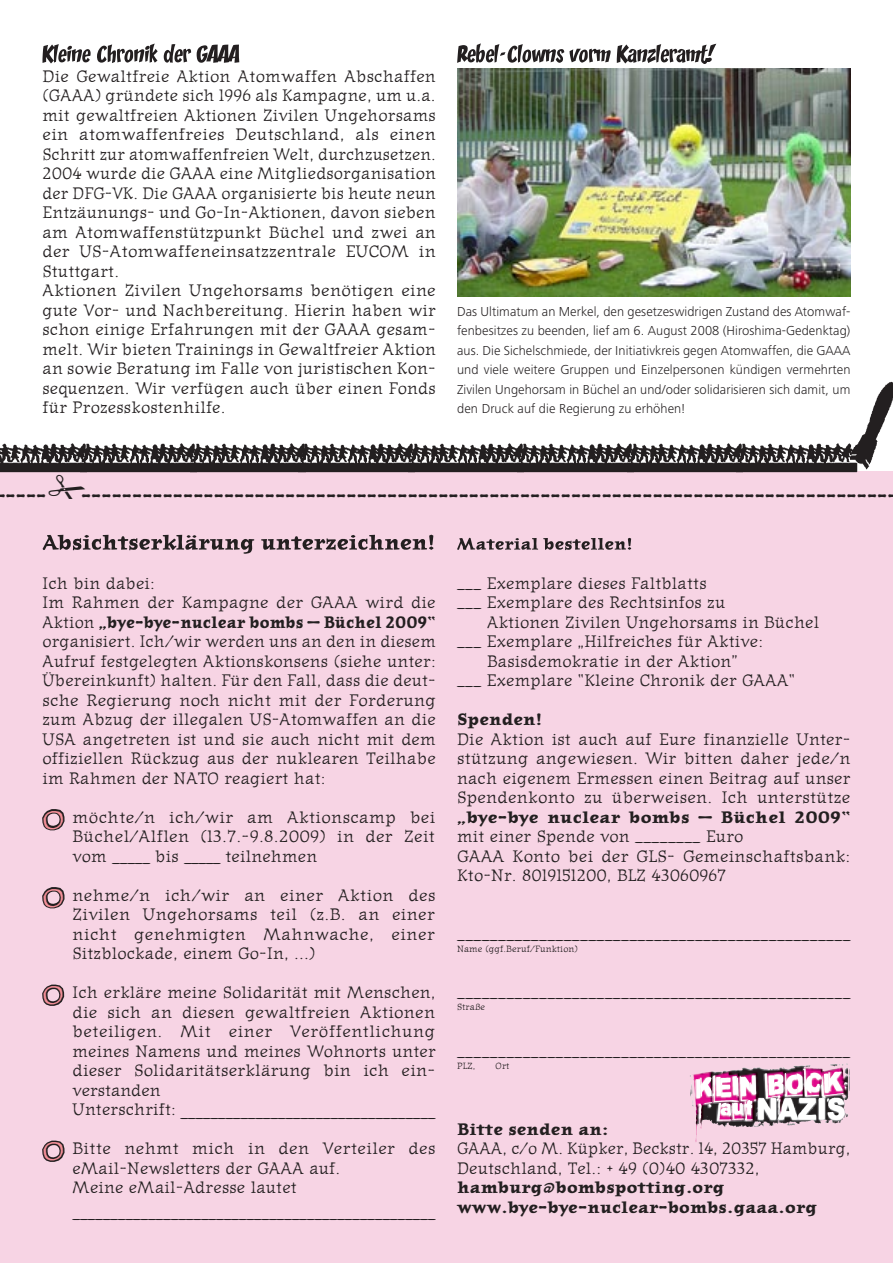
<style>
.page{position:relative;width:893px;height:1263px;background:#fff}
.page>*{position:absolute;margin:0;border:0;box-sizing:border-box;transform-origin:0 0}
.t1{font:700 18px "Journal";color:#231f20}
.Text{font:16.5px/19.5px "Journal Text Lining";letter-spacing:.01em;color:#231f20;text-align:justify}
.Text-2{font:700 16.5px "Journal";letter-spacing:.01em;color:#231f20}
.Text-3{font:16.5px "Journal Bold Oldstyle";letter-spacing:.01em;color:#231f20}
.Bild{font:300 13.5px/19.5px "Frutiger Next LT";letter-spacing:.005em;color:#231f20;text-align:justify}
.Text-4{font:9px "Journal Text Lining";letter-spacing:.01em;color:#231f20}
.s1{font-family:"Journal";font-weight:700}
.s2{font-size:25.5px;color:#f48f98}
</style>
<div class="page">
<div style="left:0;top:471px;width:893px;height:792px;background:#f7d4e4"></div>
<svg style="left:42px;top:44px;width:197px;height:19px"></svg>
<svg style="left:457px;top:43px;width:259px;height:21px"></svg>
<img style="left:457px;top:69px;width:393px;height:227px">
<svg style="left:43px;top:535px;width:390px;height:19px"></svg>
<svg style="left:42px;top:809px;width:23px;height:22px"></svg>
<svg style="left:42px;top:887px;width:23px;height:22px"></svg>
<svg style="left:42px;top:984px;width:23px;height:22px"></svg>
<svg style="left:42px;top:1140px;width:23px;height:22px"></svg>
<svg style="left:457px;top:538px;width:174px;height:12px"></svg>
<img style="left:742px;top:381px;width:151px;height:92px">
<img style="left:633px;top:443px;width:109px;height:30px">
<img style="left:524px;top:443px;width:109px;height:30px">
<img style="left:414px;top:443px;width:110px;height:30px">
<img style="left:306px;top:443px;width:108px;height:30px">
<img style="left:196px;top:443px;width:110px;height:30px">
<img style="left:87px;top:443px;width:109px;height:30px">
<img style="left:0;top:443px;width:87px;height:30px">
<img style="left:696px;top:1068px;width:147px;height:54px">
<img style="left:804px;top:1063px;width:44px;height:55px">
<p class="Text" style="left:43px;top:66px;width:395px">Die Gewaltfreie Aktion Atomwaffen Abschaffen (GAAA) gründete sich 1996 als Kampagne, um u.a. mit gewaltfreien Aktionen Zivilen Ungehorsams ein atomwaffenfreies Deutschland, als einen Schritt zur atomwaffenfreien Welt, durchzusetzen.<br>2004 wurde die GAAA eine Mitgliedsorganisation der DFG-VK. Die GAAA organisierte bis heute neun Entzäunungs- und Go-In-Aktionen, davon sieben am Atomwaffenstützpunkt Büchel und zwei an der US-Atomwaffeneinsatzzentrale EUCOM in Stuttgart.</p>
<p class="Text" style="left:43px;top:281px;width:395px">Aktionen Zivilen Ungehorsams benötigen eine gute Vor- und Nachbereitung. Hierin haben wir schon einige Erfahrungen mit der GAAA gesam&shy;melt. Wir bieten Trainings in Gewaltfreier Aktion an sowie Beratung im Falle von juristischen Kon&shy;sequenzen. Wir verfügen auch über einen Fonds für Prozesskostenhilfe.</p>
<p class="Bild" style="left:457px;top:301px;width:395px">Das Ultimatum an Merkel, den gesetzeswidrigen Zustand des Atomwaf&shy;fenbesitzes zu beenden, lief am 6. August 2008 (Hiroshima-Gedenktag) aus. Die Sichelschmiede, der Initiativkreis gegen Atomwaffen, die GAAA und viele weitere Gruppen und Einzelpersonen kündigen vermehrten Zivilen Ungehorsam in Büchel an und/oder solidarisieren sich damit, um den Druck auf die Regierung zu erhöhen!</p>
<p class="t1" style="left:-5px;top:484px;width:53px">-----</p>
<p class="t1" style="left:81px;top:484px;width:818px">--------------------------------------------------------------------------------</p>
<p class="Text" style="left:43px;top:573px;width:114px">Ich bin dabei:</p>
<p class="Text" style="left:43px;top:593px;width:395px">Im Rahmen der Kampagne der GAAA wird die Aktion <span class="s1">„bye-bye-nuclear bombs – Büchel 2009“ </span>organisiert. Ich/wir werden uns an den in diesem Aufruf festgelegten Aktionskonsens (siehe unter:<br>Übereinkunft) halten. Für den Fall, dass die deut&shy;sche Regierung noch nicht mit der Forderung zum Abzug der illegalen US-Atomwaffen an die USA angetreten ist und sie auch nicht mit dem offiziellen Rückzug aus der nuklearen Teilhabe im Rahmen der NATO reagiert hat:</p>
<p class="Text" style="left:73px;top:807px;width:364px;text-indent:-30px"><span class="s2">O</span> möchte/n ich/wir am Aktionscamp bei Büchel/Alflen (13.7.-9.8.2009) in der Zeit vom _____ bis _____ teilnehmen</p>
<p class="Text" style="left:73px;top:885px;width:364px;text-indent:-30px"><span class="s2">O</span> nehme/n ich/wir an einer Aktion des Zivilen Ungehorsams teil (z.B. an einer nicht genehmigten Mahnwache, einer Sitzblockade, einem Go-In, ...)</p>
<p class="Text" style="left:73px;top:983px;width:365px;text-indent:-30px"><span class="s2">O</span> Ich erkläre meine Solidarität mit Menschen, die sich an diesen gewaltfreien Aktionen beteiligen. Mit einer Veröffentlichung meines Namens und meines Wohnorts unter dieser Solidaritätserklärung bin ich ein&shy;verstanden</p>
<p class="Text" style="left:73px;top:1103px;width:365px">Unterschrift: __________________________________</p>
<p class="Text" style="left:73px;top:1139px;width:365px;text-indent:-30px"><span class="s2">O</span> Bitte nehmt mich in den Verteiler des eMail-Newsletters der GAAA auf.</p>
<p class="Text" style="left:73px;top:1178px;width:226px">Meine eMail-Adresse lautet</p>
<p class="Text" style="left:73px;top:1203px;width:365px">________________________________________________</p>
<p class="Text" style="left:457px;top:573px;width:251px">___ Exemplare dieses Faltblatts</p>
<p class="Text" style="left:457px;top:593px;width:270px">___ Exemplare des Rechtsinfos zu</p>
<p class="Text" style="left:487px;top:612px;width:334px">Aktionen Zivilen Ungehorsams in Büchel</p>
<p class="Text" style="left:457px;top:632px;width:308px">___ Exemplare „Hilfreiches für Aktive:</p>
<p class="Text" style="left:487px;top:651px;width:252px">Basisdemokratie in der Aktion”</p>
<p class="Text" style="left:457px;top:671px;width:339px">___ Exemplare “Kleine Chronik der GAAA“</p>
<p class="Text-3" style="left:457px;top:708px;width:86px">Spenden!</p>
<p class="Text" style="left:457px;top:729px;width:395px">Die Aktion ist auch auf Eure finanzielle Unter&shy;stützung angewiesen. Wir bitten daher jede/n nach eigenem Ermessen einen Beitrag auf unser Spendenkonto zu überweisen. Ich unterstütze <span class="s1">„bye-bye nuclear bombs – Büchel 2009“ </span>mit einer Spende von ________ Euro</p>
<p class="Text" style="left:457px;top:846px;width:395px">GAAA Konto bei der GLS- Gemeinschaftsbank:<br>Kto-Nr. 8019151200, BLZ 43060967</p>
<p class="Text" style="left:457px;top:924px;width:395px">________________________________________________</p>
<p class="Text-4" style="left:457px;top:943px;width:122px">Name (ggf.Beruf/Funktion)</p>
<p class="Text" style="left:457px;top:983px;width:395px">________________________________________________</p>
<p class="Text-4" style="left:457px;top:1002px;width:30px">Straße</p>
<p class="Text" style="left:457px;top:1041px;width:395px">________________________________________________</p>
<p class="Text-4" style="left:457px;top:1060px;width:20px">PLZ,</p>
<p class="Text-4" style="left:496px;top:1060px;width:15px">Ort</p>
<p class="Text-3" style="left:457px;top:1118px;width:153px">Bitte senden an:</p>
<p class="Text" style="left:457px;top:1139px;width:395px">GAAA, c/o M. Küpker, Beckstr. 14, 20357 Hamburg,<br>Deutschland, Tel.: + 49 (0)40 4307332,</p>
<p class="Text-2" style="left:457px;top:1176px;width:269px">hamburg@bombspotting.org</p>
<p class="Text-2" style="left:457px;top:1196px;width:361px">www.bye-bye-nuclear-bombs.gaaa.org</p>
</div>
